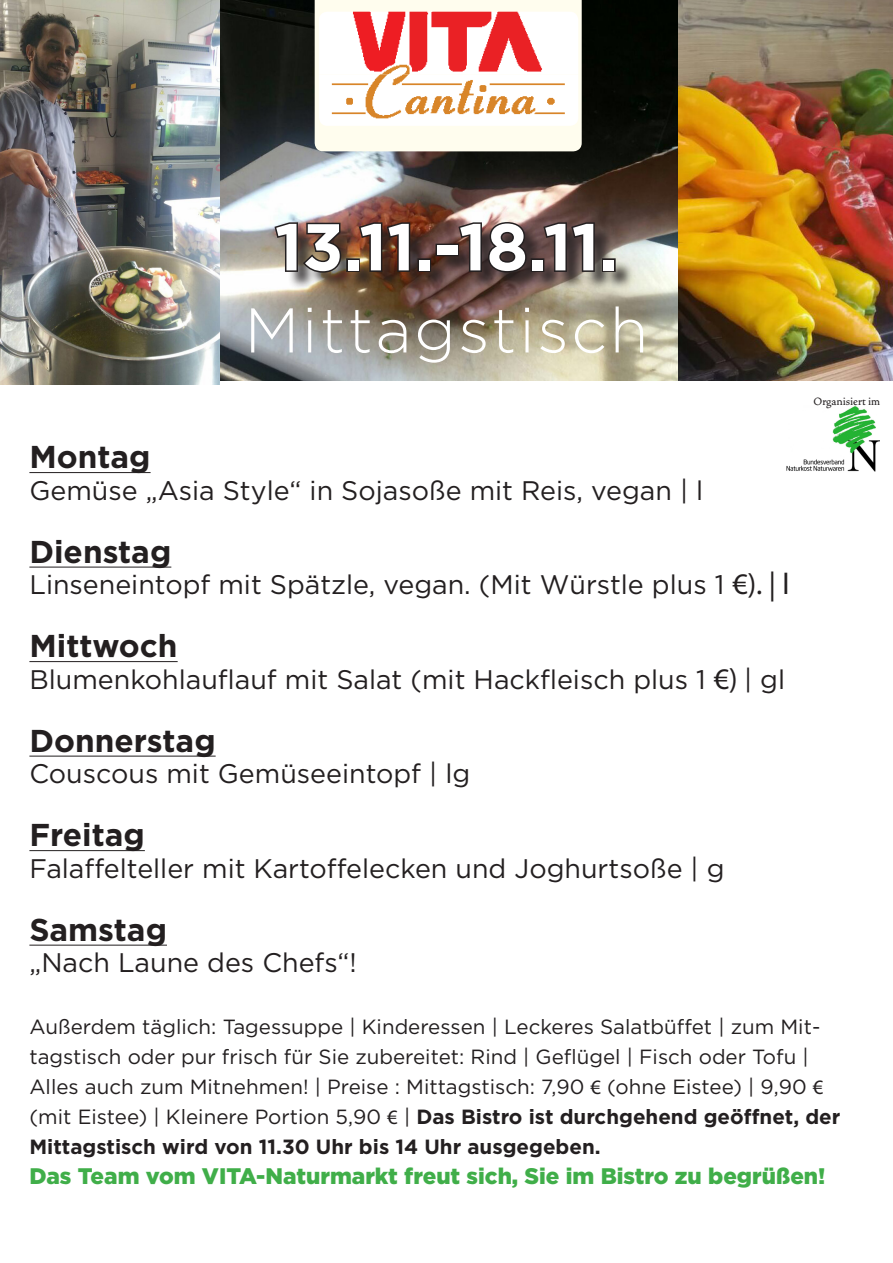
<style>
.page{position:relative;width:893px;height:1263px;background:#fff}
.page>*{position:absolute;margin:0;border:0;box-sizing:border-box;transform-origin:0 0}
.t1{font:700 66px "Gotham";color:#fff}
.t2{font:300 63px "Gotham";letter-spacing:.04em;color:#fff}
.t3{font:700 31.65px "Gotham";color:#231f20}
.Absatzformat_1{font:26.85px "Gotham";color:#231f20}
.Absatzformat_1-2{font:900 22.5px "Gotham";color:#40ae49}
.Absatzformat_1-3{font:20.55px/30px "Gotham";color:#231f20}
.t4{font:500 13.2px "Vendetta OT";color:#231f20}
.s1{font-family:"Myriad Pro";font-size:30px}
.s2{font-family:"Myriad Pro"}
.s3{font-weight:700}
</style>
<div class="page">
<img style="left:219px;top:0;width:459px;height:381px">
<div style="left:315px;top:0;width:267px;height:151px;background:#fffdee"></div>
<img style="left:319px;top:12px;width:259px;height:114px">
<img style="left:0;top:0;width:219px;height:384px">
<img style="left:678px;top:0;width:215px;height:381px">
<div style="left:278px;top:225px;width:356px;height:66px;background:#231f20;opacity:.75"></div>
<img style="left:273px;top:221px;width:70px;height:53px">
<div style="left:346px;top:258px;width:14px;height:14px;border:3px solid #231f20"></div>
<svg style="left:357px;top:221px;width:55px;height:52px;background:#583323"></svg>
<div style="left:417px;top:258px;width:14px;height:14px;border:3px solid #231f20"></div>
<div style="left:435px;top:244px;width:24px;height:12px;border:3px solid #231f20"></div>
<svg style="left:457px;top:221px;width:71px;height:53px;background:#503e3d"></svg>
<div style="left:531px;top:258px;width:13px;height:14px;border:3px solid #231f20"></div>
<svg style="left:542px;top:221px;width:54px;height:52px;background:#4d3e3c"></svg>
<div style="left:602px;top:258px;width:14px;height:14px;border:3px solid #231f20"></div>
<hr style="left:29px;top:472px;width:122px;height:1px;background:#231f20">
<hr style="left:29px;top:567px;width:142px;height:1px;background:#231f20">
<hr style="left:29px;top:661px;width:149px;height:1px;background:#231f20">
<hr style="left:29px;top:756px;width:187px;height:1px;background:#231f20">
<hr style="left:29px;top:850px;width:116px;height:1px;background:#231f20">
<hr style="left:29px;top:945px;width:138px;height:1px;background:#231f20">
<img style="left:787px;top:406px;width:93px;height:66px">
<p class="t1" style="left:275px;top:209px;width:345px">13.11.-18.11.</p>
<p class="t2" style="left:245px;top:296px;width:405px">Mittagstisch</p>
<p class="t3" style="left:29px;top:439px;width:123px">Montag</p>
<p class="Absatzformat_1" style="left:29px;top:475px;width:675px">Gemüse „Asia Style“ in Sojasoße mit Reis, vegan | l</p>
<p class="t3" style="left:29px;top:533px;width:143px">Dienstag</p>
<p class="Absatzformat_1" style="left:29px;top:570px;width:762px">Linseneintopf mit Spätzle, vegan. (Mit Würstle plus 1 <span class="s1">€). | l</span></p>
<p class="t3" style="left:29px;top:628px;width:150px">Mittwoch</p>
<p class="Absatzformat_1" style="left:29px;top:664px;width:757px">Blumenkohlauflauf mit Salat (mit Hackfleisch plus 1 <span class="s1">€)</span> | gl</p>
<p class="t3" style="left:29px;top:722px;width:188px">Donnerstag</p>
<p class="Absatzformat_1" style="left:29px;top:759px;width:442px">Couscous mit Gemüseeintopf | lg</p>
<p class="t3" style="left:29px;top:817px;width:117px">Freitag</p>
<p class="Absatzformat_1" style="left:29px;top:853px;width:697px">Falaffelteller mit Kartoffelecken und Joghurtsoße | g</p>
<p class="t3" style="left:29px;top:911px;width:139px">Samstag</p>
<p class="Absatzformat_1" style="left:29px;top:948px;width:329px">„Nach Laune des Chefs“!</p>
<p class="t4" style="left:813px;top:394px;width:68px">Organisiert im</p>
<p class="Absatzformat_1-3" style="left:29px;top:1011px;width:812px">Außerdem täglich: Tagessuppe | Kinderessen | Leckeres Salatbüffet | zum Mit&shy;tagstisch oder pur frisch für Sie zubereitet: Rind | Geflügel | Fisch oder Tofu | Alles auch zum Mitnehmen! | Preise : Mittagstisch: 7,90 <span class="s2">€</span> (ohne Eistee) | 9,90 <span class="s2">€ </span>(mit Eistee) | Kleinere Portion 5,90 <span class="s2">€</span> | <span class="s3">Das Bistro ist durchgehend geöffnet, der Mittagstisch wird von 11.30 Uhr bis 14 Uhr ausgegeben.</span></p>
<p class="Absatzformat_1-2" style="left:29px;top:1163px;width:798px">Das Team vom VITA-Naturmarkt freut sich, Sie im Bistro zu begrüßen!</p>
</div>
